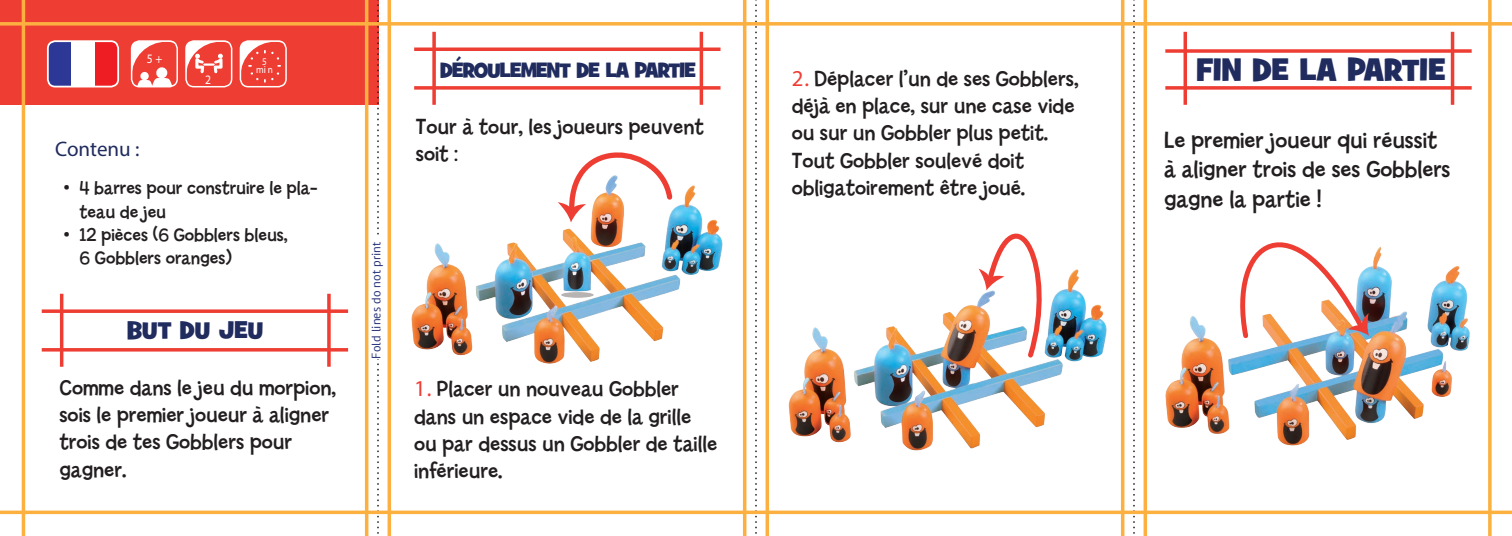
<style>
.page{position:relative;width:1512px;height:536px;background:#fff}
.page>*{position:absolute;margin:0;border:0;box-sizing:border-box;transform-origin:0 0}
.t1{font:31.5px "Grilled Cheese BTN";color:#202b5e}
.t2{font:24.5px/29.4px "Billy";color:#231f20}
.t3{font:24.5px "Grilled Cheese BTN";color:#202b5e}
.t4{font:22.75px/27.3px "Billy";color:#231f20}
.t5{font:21px "Grilled Cheese BTN";letter-spacing:-.04em;color:#202b5e}
.t6{font:21px "Myriad Pro";color:#202b5e}
.t7{font:19.25px/23.1px "Billy";color:#231f20}
.t8{font:12.95px "Myriad Pro";color:#fff;scale:.9 1}
.t9{font:12.25px "PT Sans";color:#253279}
.t10{font:10.15px/8.2px "Myriad Pro";color:#fff;text-align:center;scale:.9 1}
.s1{font-family:"Myriad Pro";color:#ee3e34}
</style>
<div class="page">
<img style="left:788px;top:268px;width:319px;height:182px">
<svg style="left:979px;top:233px;width:78px;height:128px"></svg>
<img style="left:387px;top:141px;width:360px;height:248px">
<svg style="left:558px;top:141px;width:118px;height:81px"></svg>
<img style="left:1165px;top:247px;width:305px;height:199px">
<svg style="left:1228px;top:242px;width:141px;height:99px"></svg>
<hr style="left:60px;top:293px;width:3px;height:73px;background:#ee3e34">
<hr style="left:42px;top:348px;width:306px;height:3px;background:#ee3e34">
<svg style="left:42px;top:309px;width:306px;height:4px"></svg>
<svg style="left:327px;top:293px;width:4px;height:73px"></svg>
<hr style="left:1184px;top:32px;width:3px;height:73px;background:#ee3e34">
<svg style="left:1165px;top:86px;width:307px;height:4px"></svg>
<svg style="left:1165px;top:49px;width:307px;height:4px"></svg>
<hr style="left:1451px;top:32px;width:3px;height:73px;background:#ee3e34">
<svg style="left:432px;top:32px;width:4px;height:73px"></svg>
<svg style="left:414px;top:86px;width:307px;height:4px"></svg>
<svg style="left:414px;top:47px;width:307px;height:4px"></svg>
<hr style="left:700px;top:32px;width:3px;height:73px;background:#ee3e34">
<div style="left:0;top:0;width:379px;height:105px;background:#ee3e34"></div>
<div style="left:131px;top:40px;width:47px;height:47px;border:1px solid #fff;border-radius:8px"></div>
<svg style="left:132px;top:41px;width:43px;height:45px"></svg>
<div style="left:240px;top:40px;width:47px;height:47px;border:1px solid #fff;border-radius:8px"></div>
<svg style="left:240px;top:41px;width:43px;height:42px"></svg>
<div style="left:185px;top:40px;width:47px;height:47px;border:1px solid #fff;border-radius:8px"></div>
<svg style="left:186px;top:41px;width:43px;height:40px"></svg>
<svg style="left:71px;top:43px;width:24px;height:41px"></svg>
<div style="left:48px;top:42px;width:23px;height:44px;background:#2d3896"></div>
<div style="left:95px;top:42px;width:23px;height:44px;background:#ee1d23"></div>
<div style="left:47px;top:40px;width:72px;height:47px;border:2px solid #fff;border-radius:7px"></div>
<svg style="left:377px;top:0;width:2px;height:534px"></svg>
<svg style="left:755px;top:0;width:2px;height:534px"></svg>
<svg style="left:1133px;top:0;width:2px;height:534px"></svg>
<div style="left:371px;top:235px;width:15px;height:123px;background:#fff"></div>
<svg style="left:0;top:22px;width:1512px;height:4px;background:#fab350"></svg>
<hr style="left:365px;top:0;width:3px;height:536px;background:#fbb03f">
<hr style="left:743px;top:0;width:3px;height:536px;background:#fbb03f">
<hr style="left:1121px;top:0;width:3px;height:536px;background:#fbb03f">
<hr style="left:388px;top:0;width:3px;height:536px;background:#fbb03f">
<hr style="left:766px;top:0;width:3px;height:536px;background:#fbb03f">
<hr style="left:1144px;top:0;width:3px;height:536px;background:#fbb03f">
<svg style="left:0;top:510px;width:1512px;height:4px;background:#fbbb5a"></svg>
<hr style="left:22px;top:0;width:3px;height:536px;background:#fbb03f">
<svg style="left:1488px;top:0;width:4px;height:536px;background:#fbb956"></svg>
<p class="t8" style="left:147px;top:50px;width:19px">5 +</p>
<p class="t10" style="left:256px;top:57px;width:20px">5 min</p>
<p class="t8" style="left:205px;top:72px;width:8px">2</p>
<p class="t5" style="left:440px;top:56px;width:73px">DÉROULEMENT</p>
<p class="t5" style="left:577px;top:56px;width:102px">DE LA PARTIE</p>
<h1 class="t1" style="left:1196px;top:49px;width:221px">FIN DE LA PARTIE</h1>
<p class="t4" style="left:792px;top:65px;width:288px"><span class="s1">2.</span> Déplacer l’un de ses Gobblers, déjà en place, sur une case vide ou sur un Gobbler plus petit.<br>Tout Gobbler soulevé doit</p>
<p class="t4" style="left:416px;top:114px;width:290px">Tour à tour, les joueurs peuvent soit :</p>
<p class="t2" style="left:1164px;top:126px;width:288px">Le premier joueur qui réussit à aligner trois de ses Gobblers gagne la partie !</p>
<p class="t6" style="left:55px;top:136px;width:86px">Contenu :</p>
<p class="t7" style="left:64px;top:177px;width:255px">• 4 barres pour construire le pla-</p>
<p class="t4" style="left:792px;top:174px;width:235px">obligatoirement être joué.</p>
<p class="t7" style="left:80px;top:200px;width:88px">teau de jeu</p>
<p class="t7" style="left:80px;top:223px;width:210px;text-indent:-16px">• 12 pièces (6 Gobblers bleus,<br>6 Gobblers oranges)</p>
<p class="t9" style="left:368px;top:358px;width:118px;rotate:-90deg">Fold lines do not print</p>
<p class="t3" style="left:127px;top:314px;width:136px">BUT DU JEU</p>
<p class="t4" style="left:59px;top:374px;width:278px">Comme dans le jeu du morpion, sois le premier joueur à aligner trois de tes Gobblers pour gagner.</p>
<p class="t4" style="left:414px;top:375px;width:305px"><span class="s1">1.</span> Placer un nouveau Gobbler dans un espace vide de la grille ou par dessus un Gobbler de taille inférieure.</p>
</div>
